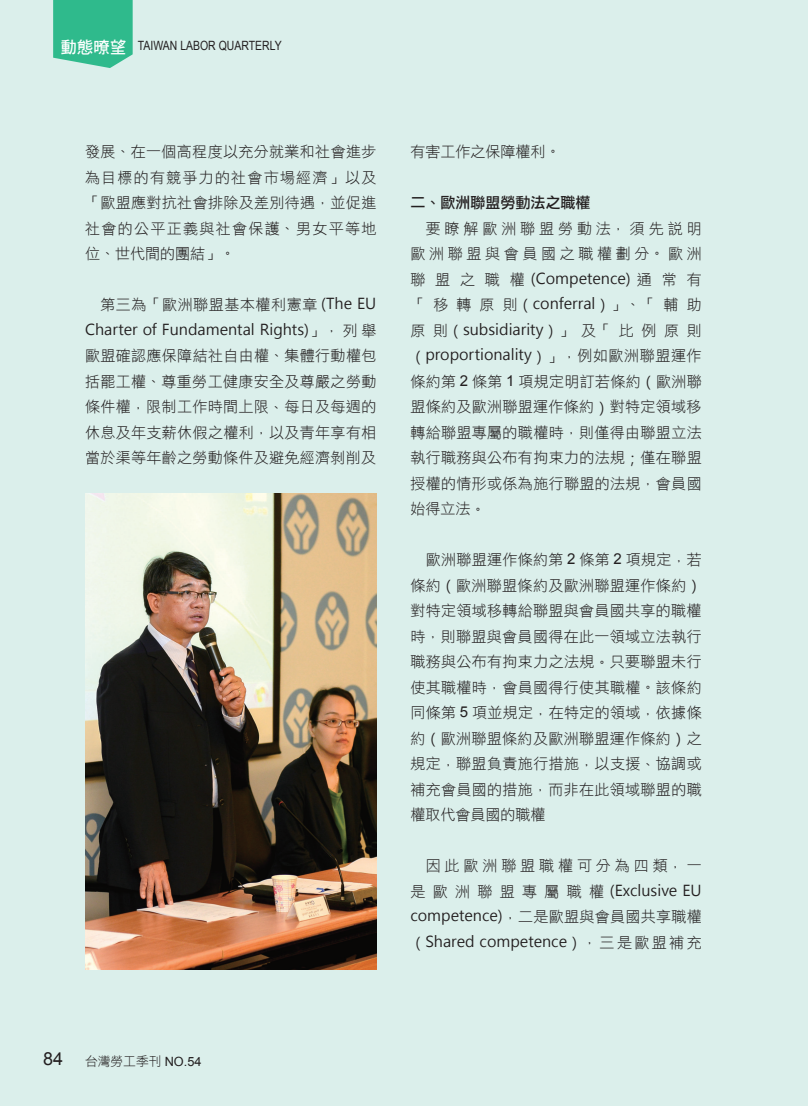
<style>
.page{position:relative;width:808px;height:1106px;background:#dbefeb}
.page>*{position:absolute;margin:0;border:0;box-sizing:border-box;transform-origin:0 0}
.t1{font:18px "Arial";color:#231f20}
.t2{font:16.5px "DF Hei Bd HK BF";color:#fff}
.內文{font:15px/25.5px "DF Hei Lt HK BF";letter-spacing:.025em;color:#231f20;text-align:justify}
.內文-2{font:15px/25.5px "Microsoft Jheng Hei";color:#231f20;text-align:justify}
.小小標{font:15px "DF Li Hei Md WIN BF";color:#231f20}
.內文-3{font:15px "DF Hei Lt HK BF";color:#231f20}
.t3{font:12.75px "Arial Narrow";color:#231f20}
.t4{font:12.75px "DF Hei Lt HK BF";color:#231f20}
.s1{font-family:"Microsoft Jheng Hei"}
.s2{font-family:"Arial"}
.s3{font-family:"DF Hei Lt HK BF"}
</style>
<div class="page">
<svg style="left:53px;top:0;width:80px;height:68px;background:#3ebe94"></svg>
<img style="left:85px;top:493px;width:291px;height:476px">
<p class="t2" style="left:60px;top:39px;width:67px">動態暸望</p>
<p class="t3" style="left:138px;top:36px;width:145px">TAIWAN LABOR QUARTERLY</p>
<p class="內文" style="left:85px;top:139px;width:293px">發展<span class="s1">、</span>在一個高程度以充分就業和社會進步為目標的有競爭力的社會市場經濟<span class="s1">」</span>以及<span class="s1">「</span>歐盟應對抗社會排除及差別待遇<span class="s1">，</span>並促進社會的公平正義與社會保護<span class="s1">、</span>男女平等地位<span class="s1">、</span>世代間的團結<span class="s1">」。</span></p>
<p class="內文" style="left:85px;top:292px;width:293px;text-indent:15px">第三為<span class="s1">「</span>歐洲聯盟基本權利憲章 <span class="s1">(The EU Charter of Fundamental Rights)」，</span>列舉歐盟確認應保障結社自由權<span class="s1">、</span>集體行動權包括罷工權<span class="s1">、</span>尊重勞工健康安全及尊嚴之勞動條件權<span class="s1">，</span>限制工作時間上限<span class="s1">、</span>每日及每週的休息及年支薪休假之權利<span class="s1">，</span>以及青年享有相當於渠等年齡之勞動條件及避免經濟剝削及</p>
<p class="內文-3" style="left:410px;top:144px;width:151px">有害工作之保障權利<span class="s1">。</span></p>
<p class="小小標" style="left:410px;top:195px;width:181px">二、歐洲聯盟勞動法之職權</p>
<p class="內文" style="left:410px;top:215px;width:293px;text-indent:15px">要瞭解歐洲聯盟勞動法<span class="s1">，</span>須先說明歐洲聯盟與會員國之職權劃分<span class="s1">。</span>歐洲聯 盟 之 職 權 <span class="s1">(Competence)</span> 通 常 有<span class="s1">「</span>移轉原則<span class="s1">（conferral）」、「</span>輔助原則<span class="s1">（subsidiarity）」</span>及<span class="s1">「</span>比例原則<span class="s1">（proportionality）」，</span>例如歐洲聯盟運作條約第 <span class="s2">2</span> 條第 <span class="s2">1</span> 項規定明訂若條約<span class="s1">（</span>歐洲聯盟條約及歐洲聯盟運作條約<span class="s1">）</span>對特定領域移轉給聯盟專屬的職權時<span class="s1">，</span>則僅得由聯盟立法執行職務與公布有拘束力的法規<span class="s1">；</span>僅在聯盟授權的情形或係為施行聯盟的法規<span class="s1">，</span>會員國始得立法<span class="s1">。</span></p>
<p class="內文" style="left:410px;top:547px;width:293px;text-indent:15px">歐洲聯盟運作條約第 <span class="s2">2</span> 條第 <span class="s2">2</span> 項規定<span class="s1">，</span>若條約<span class="s1">（</span>歐洲聯盟條約及歐洲聯盟運作條約<span class="s1">）</span>對特定領域移轉給聯盟與會員國共享的職權時<span class="s1">，</span>則聯盟與會員國得在此一領域立法執行職務與公布有拘束力之法規<span class="s1">。</span>只要聯盟未行使其職權時<span class="s1">，</span>會員國得行使其職權<span class="s1">。</span>該條約同條第 <span class="s2">5</span> 項並規定<span class="s1">，</span>在特定的領域<span class="s1">，</span>依據條約<span class="s1">（</span>歐洲聯盟條約及歐洲聯盟運作條約<span class="s1">）</span>之規定<span class="s1">，</span>聯盟負責施行措施<span class="s1">，</span>以支援<span class="s1">、</span>協調或補充會員國的措施<span class="s1">，</span>而非在此領域聯盟的職權取代會員國的職權</p>
<p class="內文-2" style="left:410px;top:852px;width:293px;text-indent:15px"><span class="s3">因此歐洲聯盟職權可分為四類</span>，<span class="s3">一是歐洲聯盟專屬職權</span> (Exclusive EU competence)，<span class="s3">二是歐盟與會員國共享職權</span>（Shared competence），<span class="s3">三是歐盟補充</span></p>
<p class="t1" style="left:43px;top:1046px;width:22px">84</p>
<p class="t4" style="left:85px;top:1054px;width:118px">台灣勞工季刊 <span class="s2">NO.54</span></p>
</div>
